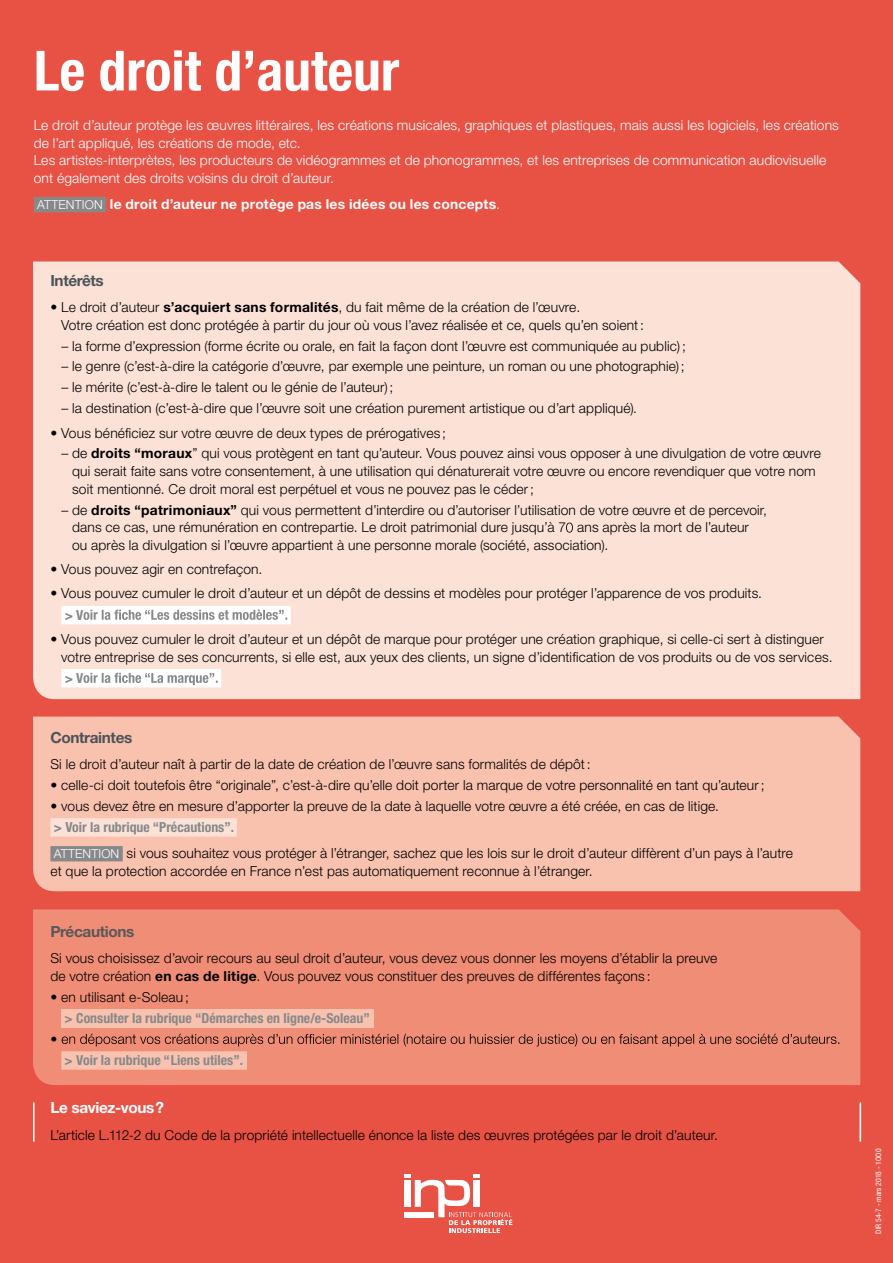
<style>
.page{position:relative;width:893px;height:1263px;background:#e85245}
.page>*{position:absolute;margin:0;border:0;box-sizing:border-box;transform-origin:0 0}
.t1{font:700 condensed 55.5px "Helvetica Neue LT Std";color:#fff}
.t2{font:700 15.3px "Helvetica Neue LT Std";letter-spacing:-.025em;color:#4c5459}
.t3{font:700 15.3px "Helvetica Neue LT Std";letter-spacing:-.025em;color:#fff}
.t4{font:700 15.3px "Helvetica Neue LT Std";letter-spacing:-.025em;color:#58585a}
.t5{font:300 13.8px/17.7px "Helvetica Neue LT Std";letter-spacing:.01em;color:#000}
.t6{font:300 13.8px/17.7px "Helvetica Neue LT Std";letter-spacing:.01em;color:#fff}
.t7{font:700 condensed 13.8px "Helvetica Neue LT Std";color:#87888a}
.t8{font:700 13.8px "Helvetica Neue LT Std";letter-spacing:.02em;color:#fff}
.t9{font:condensed 7.65px "Helvetica Neue";color:#fff}
.t10{font:condensed 7.65px "Helvetica Neue LT Std";color:#fff}
.s1{font-weight:300;font-size:12.3px}
.s2{font-weight:300}
.s3{font-weight:700}
.s4{font-weight:700;font-stretch:condensed;color:#87888a}
.s5{font-size:12.3px;color:#fff}
.s6{font-stretch:normal}
.s7{font-family:"Helvetica Neue"}
</style>
<div class="page">
<div style="left:34px;top:197px;width:72px;height:15px;background:#87888a"></div>
<div style="left:33px;top:261px;width:827px;height:438px;background:#fce1d7"></div>
<div style="left:61px;top:606px;width:230px;height:18px;background:#fff"></div>
<div style="left:61px;top:669px;width:160px;height:18px;background:#fff"></div>
<svg style="left:566px;top:523px;width:7px;height:10px"></svg>
<svg style="left:84px;top:609px;width:203px;height:11px"></svg>
<svg style="left:84px;top:673px;width:134px;height:12px"></svg>
<div style="left:33px;top:716px;width:827px;height:175px;background:#f8c2af"></div>
<div style="left:50px;top:818px;width:187px;height:19px;background:#fce1d7"></div>
<div style="left:50px;top:846px;width:73px;height:15px;background:#87888a"></div>
<div style="left:33px;top:909px;width:827px;height:176px;background:#f08d76"></div>
<div style="left:61px;top:1051px;width:205px;height:19px;background:#f8c2af"></div>
<svg style="left:62px;top:1034px;width:777px;height:12px;background:#c47360"></svg>
<hr style="left:33px;top:1102px;width:2px;height:40px;background:#fff">
<hr style="left:860px;top:1102px;width:1px;height:40px;background:#fff">
<svg style="left:404px;top:1174px;width:108px;height:59px"></svg>
<div style="left:474px;top:1180px;width:6px;height:27px;background:#fff"></div>
<div style="left:404px;top:1212px;width:30px;height:5px;background:#fff"></div>
<div style="left:247px;top:1048px;width:56px;height:25px;background:#f08d76"></div>
<div style="left:61px;top:1009px;width:313px;height:19px;background:#f8c2af"></div>
<h1 class="t1" style="left:34px;top:37px;width:367px">Le droit d’auteur</h1>
<p class="t6" style="left:34px;top:116px;width:807px">Le droit d’auteur protège les œuvres littéraires, les créations musicales, graphiques et plastiques, mais aussi les logiciels, les créations de l’art appliqué, les créations de mode, etc.<br>Les artistes-interprètes, les producteurs de vidéogrammes et de phonogrammes, et les entreprises de communication audiovisuelle ont également des droits voisins du droit d’auteur.</p>
<p class="t8" style="left:37px;top:196px;width:464px"><span class="s1">ATTENTION</span> le droit d’auteur ne protège pas les idées ou les concepts<span class="s2">.</span></p>
<p class="t2" style="left:50px;top:271px;width:55px">Intérêts</p>
<p class="t5" style="left:61px;top:298px;width:584px;text-indent:-11px">• Le droit d’auteur <span class="s3">s’acquiert sans formalités</span>, du fait même de la création de l’œuvre.<br>Votre création est donc protégée à partir du jour où vous l’avez réalisée et ce, quels qu’en soient:</p>
<p class="t5" style="left:61px;top:336px;width:626px">– la forme d’expression (forme écrite ou orale, en fait la façon dont l’œuvre est communiquée au public) ;</p>
<p class="t5" style="left:61px;top:357px;width:625px">– le genre (c’est-à-dire la catégorie d’œuvre, par exemple une peinture, un roman ou une photographie);</p>
<p class="t5" style="left:61px;top:378px;width:333px">– le mérite (c’est-à-dire le talent ou le génie de l’auteur);</p>
<p class="t5" style="left:61px;top:399px;width:577px">– la destination (c’est-à-dire que l’œuvre soit une création purement artistique ou d’art appliqué).</p>
<p class="t5" style="left:50px;top:423px;width:397px">• Vous bénéficiez sur votre œuvre de deux types de prérogatives ;</p>
<p class="t5" style="left:72px;top:444px;width:750px;text-indent:-11px">– de <span class="s3">droits “moraux</span>” qui vous protègent en tant qu’auteur. Vous pouvez ainsi vous opposer à une divulgation de votre œuvre qui serait faite sans votre consentement, à une utilisation qui dénaturerait votre œuvre ou encore revendiquer que votre nom soit mentionné. Ce droit moral est perpétuel et vous ne pouvez pas le céder;</p>
<p class="t5" style="left:72px;top:501px;width:696px;text-indent:-11px">– de <span class="s3">droits “patrimoniaux”</span> qui vous permettent d’interdire ou d’autoriser l’utilisation de votre œuvre et de percevoir, dans ce cas, une rémunération en contrepartie. Le droit patrimonial dure jusqu’à 7 ans après la mort de l’auteur ou après la divulgation si l’œuvre appartient à une personne morale (société, association).</p>
<p class="t5" style="left:50px;top:560px;width:213px">• Vous pouvez agir en contrefaçon.</p>
<p class="t5" style="left:50px;top:584px;width:713px">• Vous pouvez cumuler le droit d’auteur et un dépôt de dessins et modèles pour protéger l’apparence de vos produits.</p>
<p class="t7" style="left:65px;top:606px;width:20px">&gt; V</p>
<p class="t5" style="left:61px;top:630px;width:773px;text-indent:-11px">• Vous pouvez cumuler le droit d’auteur et un dépôt de marque pour protéger une création graphique, si celle-ci sert à distinguer votre entreprise de ses concurrents, si elle est, aux yeux des clients, un signe d’identification de vos produits ou de vos services.</p>
<p class="t7" style="left:65px;top:669px;width:20px">&gt; V</p>
<p class="t2" style="left:50px;top:727px;width:83px">Contraintes</p>
<p class="t5" style="left:50px;top:755px;width:542px">Si le droit d’auteur naît à partir de la date de création de l’œuvre sans formalités de dépôt:</p>
<p class="t5" style="left:50px;top:776px;width:716px">• celle-ci doit toutefois être “originale”, c’est-à-dire qu’elle doit porter la marque de votre personnalité en tant qu’auteur;</p>
<p class="t5" style="left:50px;top:797px;width:670px">• vous devez être en mesure d’apporter la preuve de la date à laquelle votre œuvre a été créée, en cas de litige.</p>
<p class="t5" style="left:54px;top:813px;width:741px;line-height:26.4px"><span class="s4">&gt; Voir la rubrique “Précautions”.<br></span><span class="s5">ATTENTION</span> si vous souhaitez vous protéger à l’étranger, sachez que les lois sur le droit d’auteur diffèrent d’un pays à l’autre</p>
<p class="t5" style="left:50px;top:862px;width:544px">et que la protection accordée en France n’est pas automatiquement reconnue à l’étranger.</p>
<p class="t4" style="left:50px;top:922px;width:85px">Précautions</p>
<p class="t5" style="left:50px;top:949px;width:668px">Si vous choisissez d’avoir recours au seul droit d’auteur, vous devez vous donner les moyens d’établir la preuve de votre création <span class="s3">en cas de litige</span>. Vous pouvez vous constituer des preuves de différentes façons :</p>
<p class="t5" style="left:50px;top:987px;width:140px">• en utilisant e-Soleau ;</p>
<p class="t5" style="left:50px;top:1030px;width:8px">•</p>
<p class="t7" style="left:65px;top:1052px;width:180px">&gt; Voir la rubrique “Liens utiles”.</p>
<p class="t3" style="left:50px;top:1098px;width:115px">Le saviez-vous?</p>
<p class="t5" style="left:50px;top:1126px;width:669px">L’article L.112-2 du Code de la propriété intellectuelle énonce la liste des œuvres protégées par le droit d’auteur.</p>
<p class="t7" style="left:65px;top:1010px;width:307px">&gt; Consulter la rubrique “Démarches en ligne/e-Soleau”</p>
<p class="t9" style="left:874px;top:1233px;width:86px;rotate:-90deg">DIR 54-7 - mars 2018 - 1<span class="s6">00</span>0</p>
<p class="t10" style="left:873px;top:1174px;width:26px;rotate:-90deg">3 5 <span class="s7">0</span></p>
</div>
